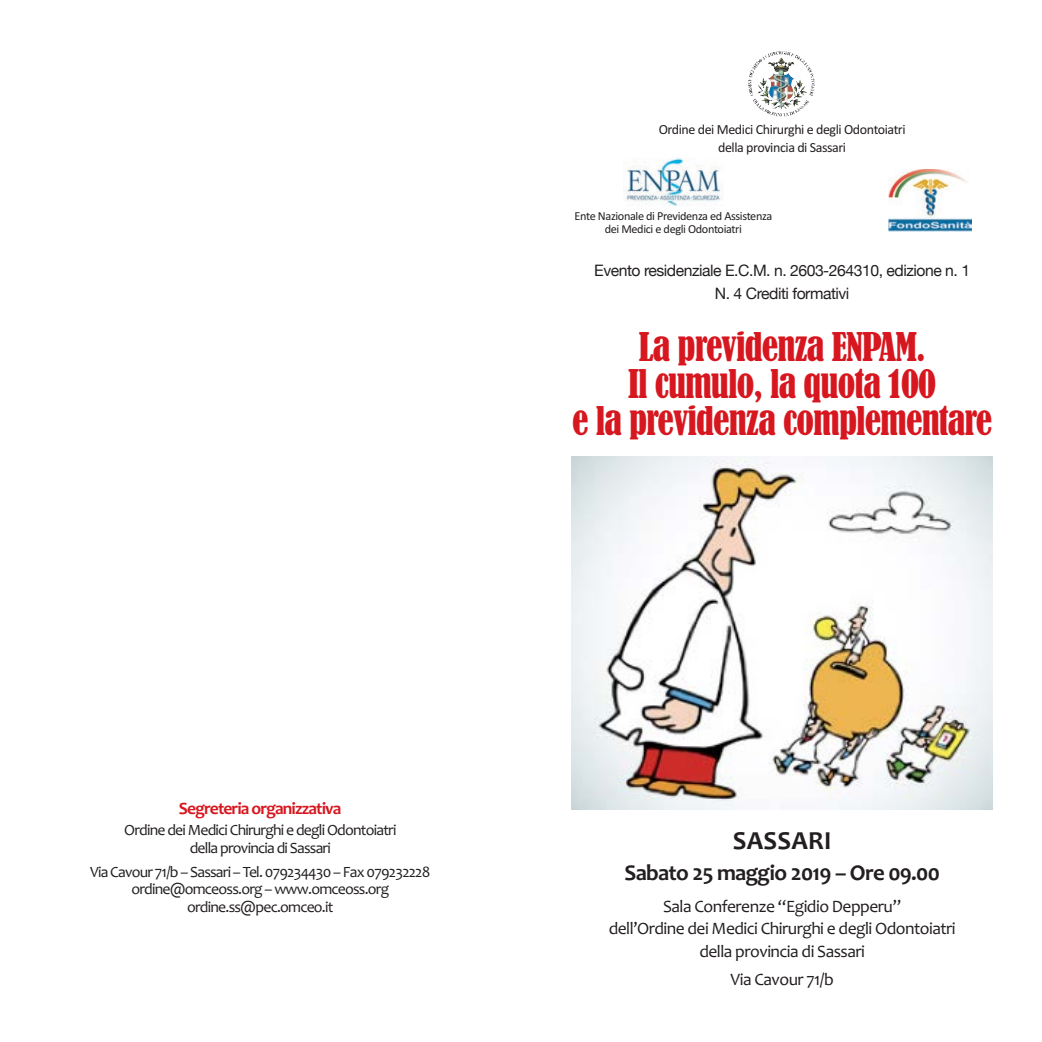
<style>
.page{position:relative;width:1042px;height:1042px;background:#fff}
.page>*{position:absolute;margin:0;border:0;box-sizing:border-box;transform-origin:0 0}
.t1{font:condensed 36.75px "Bernard";letter-spacing:-.025em;color:#d7171f}
.t2{font:700 26.25px "Candara";letter-spacing:.01em;color:#231f20}
.t3{font:700 22.75px "Candara";letter-spacing:-.03em;color:#231f20}
.t4{font:17.5px "Candara";letter-spacing:-.03em;color:#231f20}
.t5{font:700 17.5px "Candara";letter-spacing:-.05em;color:#d7171f}
.t6{font:15.75px "Candara";letter-spacing:-.05em;color:#231f20}
.t7{font:15.75px "Helvetica Neue";letter-spacing:-.03em;color:#231f20}
.t8{font:14px "Calibri";letter-spacing:-.03em;color:#231f20}
.t9{font:12.25px "Calibri";letter-spacing:-.03em;color:#231f20}
</style>
<div class="page">
<img style="left:747px;top:51px;width:70px;height:68px;border-radius:50%">
<img style="left:782px;top:58px;width:18px;height:45px">
<img style="left:571px;top:457px;width:422px;height:353px">
<img style="left:888px;top:170px;width:83px;height:61px">
<img style="left:623px;top:158px;width:100px;height:49px">
<p class="t8" style="left:659px;top:124px;width:248px">Ordine dei Medici Chirurghi e degli Odontoiatri</p>
<p class="t8" style="left:718px;top:142px;width:129px">della provincia di Sassari</p>
<p class="t9" style="left:575px;top:212px;width:199px">Ente Nazionale di Previdenza ed Assistenza</p>
<p class="t9" style="left:605px;top:225px;width:139px">dei Medici e degli Odontoiatri</p>
<p class="t7" style="left:594px;top:261px;width:377px">Evento residenziale E.C.M. n. 2603-264310, edizione n. 1</p>
<p class="t7" style="left:715px;top:284px;width:136px">N. 4 Crediti formativi</p>
<p class="t1" style="left:639px;top:327px;width:288px">La previdenza ENPAM.</p>
<p class="t1" style="left:628px;top:364px;width:309px">Il cumulo, la quota 100</p>
<p class="t1" style="left:572px;top:401px;width:422px">e la previdenza complementare</p>
<p class="t5" style="left:179px;top:802px;width:164px">Segreteria organizzativa</p>
<p class="t6" style="left:124px;top:824px;width:274px">Ordine dei Medici Chirurghi e degli Odontoiatri</p>
<p class="t6" style="left:190px;top:842px;width:143px">della provincia di Sassari</p>
<p class="t6" style="left:90px;top:865px;width:342px">Via Cavour 71/b – Sassari – Tel. 079234430 – Fax 079232228</p>
<p class="t6" style="left:131px;top:883px;width:259px">ordine@omceoss.org – www.omceoss.org</p>
<p class="t6" style="left:187px;top:900px;width:148px">ordine.ss@pec.omceo.it</p>
<p class="t2" style="left:733px;top:831px;width:100px">SASSARI</p>
<p class="t3" style="left:624px;top:864px;width:317px">Sabato 25 maggio 2019 – Ore 09.00</p>
<p class="t4" style="left:663px;top:899px;width:240px">Sala Conferenze “Egidio Depperu”</p>
<p class="t4" style="left:609px;top:922px;width:348px">dell’Ordine dei Medici Chirurghi e degli Odontoiatri</p>
<p class="t4" style="left:699px;top:945px;width:167px">della provincia di Sassari</p>
<p class="t4" style="left:730px;top:973px;width:105px">Via Cavour 71/b</p>
</div>
